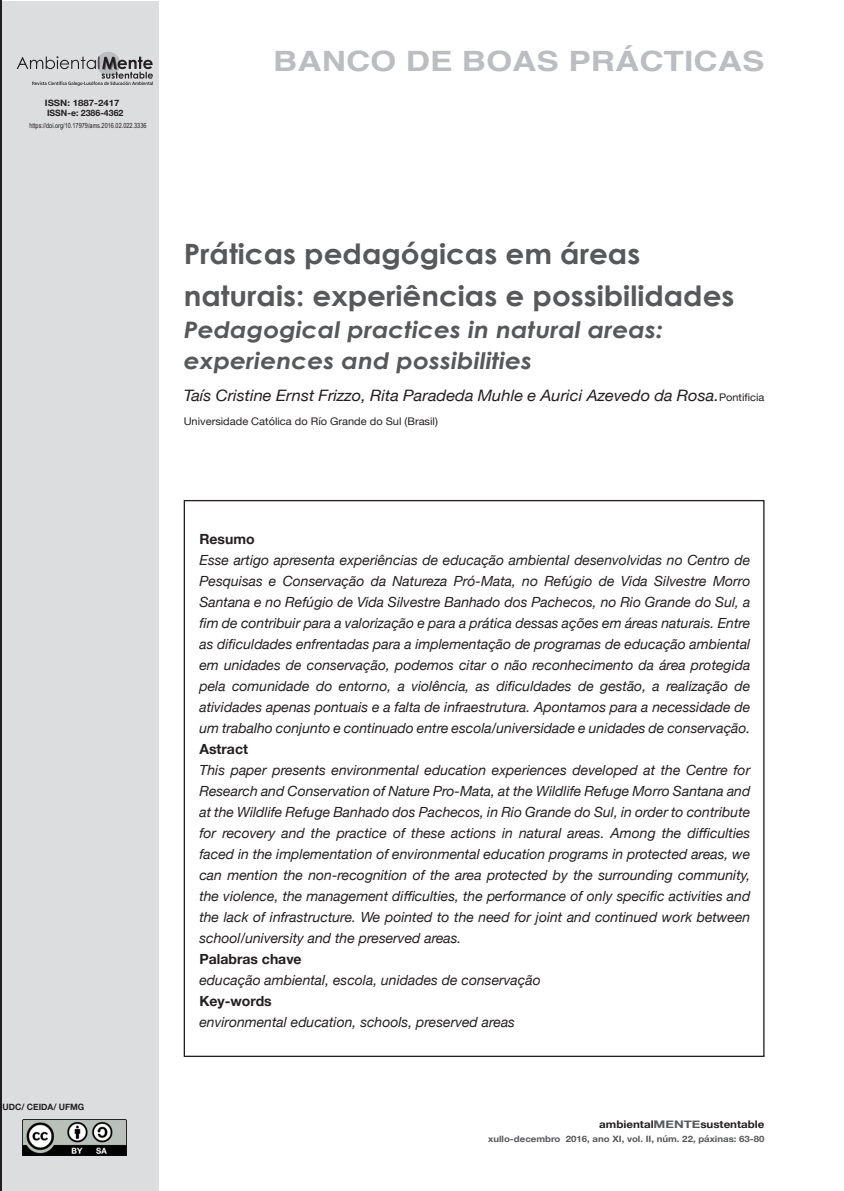
<style>
.page{position:relative;width:844px;height:1191px;background:#fff}
.page>*{position:absolute;margin:0;border:0;box-sizing:border-box;transform-origin:0 0}
.t1{font:700 28px/42px "Century Gothic";color:#57585a;scale:1.05 1}
.t2{font:700 28px "Helvetica";color:#bcbdc0;scale:1.2 1}
.t3{font:italic 700 22.75px/31.5px "Century Gothic";color:#57585a;scale:1.1 1}
.t4{font:700 17.5px "Century Gothic";color:#57585a;scale:1.1 1}
.t5{font:italic 15.75px "Helvetica Neue";color:#231f20;scale:1.05 1}
.t6{font:italic 14px/21px "Helvetica Neue";color:#231f20;text-align:justify}
.t7{font:700 14px "Helvetica Neue";color:#231f20}
.t8{font:10.5px "Helvetica Neue";color:#231f20;scale:1.05 1}
.t9{font:700 10.5px "Helvetica Neue";color:#231f20;scale:1.1 1}
.t10{font:700 8.75px "Helvetica Neue";color:#57585a;scale:1.1 1}
.t11{font:700 8.75px/10.5px "Helvetica Neue";color:#231f20;scale:1.1 1}
.t12{font:700 8.75px "Helvetica Neue";color:#231f20}
.t13{font:7px "Arial Narrow";color:#231f20}
.s1{font-style:normal;font-size:10.5px}
.s2{color:#57585a}
</style>
<div class="page">
<hr style="left:0;top:0;width:2px;height:1191px;background:#231f20">
<div style="left:2px;top:1px;width:157px;height:1190px;background:#dcdddf"></div>
<div style="left:96px;top:52px;width:24px;height:24px;background:#bcbdc0;border-radius:50%"></div>
<svg style="left:17px;top:56px;width:136px;height:30px"></svg>
<img style="left:23px;top:1119px;width:103px;height:36px">
<p class="t11" style="left:45px;top:97px;width:73px">ISSN: 1887-2417<br>ISSN-e: 2386-4362</p>
<p class="t13" style="left:29px;top:121px;width:119px">https://doi.org/10.17979/ams.2016.02.022.3336</p>
<h1 class="t2" style="left:273px;top:49px;width:411px">BANCO DE BOAS PRÁCTICAS</h1>
<p class="t12" style="left:3px;top:1102px;width:83px">UDC/ CEIDA/ UFMG</p>
<h1 class="t1" style="left:184px;top:232px;width:526px">Práticas pedagógicas em áreas naturais: experiências e possibilidades</h1>
<h2 class="t3" style="left:184px;top:313px;width:437px">Pedagogical practices in natural areas: experiences and possibilities</h2>
<p class="t5" style="left:184px;top:385px;width:554px">Taís Cristine Ernst Frizzo, Rita Paradeda Muhle e Aurici Azevedo da Rosa.<span class="s1">Pontificia</span></p>
<p class="t8" style="left:184px;top:415px;width:243px">Universidade Católica do Río Grande do Sul (Brasil)</p>
<p class="t7" style="left:199px;top:530px;width:57px">Resumo</p>
<p class="t6" style="left:199px;top:549px;width:552px">Esse artigo apresenta experiências de educação ambiental desenvolvidas no Centro de Pesquisas e Conservação da Natureza Pró-Mata, no Refúgio de Vida Silvestre Morro Santana e no Refúgio de Vida Silvestre Banhado dos Pachecos, no Rio Grande do Sul, a fim de contribuir para a valorização e para a prática dessas ações em áreas naturais. Entre as dificuldades enfrentadas para a implementação de programas de educação ambiental em unidades de conservação, podemos citar o não reconhecimento da área protegida pela comunidade do entorno, a violência, as dificuldades de gestão, a realização de atividades apenas pontuais e a falta de infraestrutura. Apontamos para a necessidade de um trabalho conjunto e continuado entre escola/universidade e unidades de conservação.</p>
<p class="t7" style="left:199px;top:740px;width:50px">Astract</p>
<p class="t6" style="left:199px;top:759px;width:552px">This paper presents environmental education experiences developed at the Centre for Research and Conservation of Nature Pro-Mata, at the Wildlife Refuge Morro Santana and at the Wildlife Refuge Banhado dos Pachecos, in Rio Grande do Sul, in order to contribute for recovery and the practice of these actions in natural areas. Among the difficulties faced in the implementation of environmental education programs in protected areas, we can mention the non-recognition of the area protected by the surrounding community, the violence, the management difficulties, the performance of only specific activities and the lack of infrastructure. We pointed to the need for joint and continued work between school/university and the preserved areas.</p>
<p class="t7" style="left:199px;top:950px;width:104px">Palabras chave</p>
<p class="t6" style="left:199px;top:969px;width:343px">educação ambiental, escola, unidades de conservação</p>
<p class="t7" style="left:199px;top:992px;width:74px">Key-words</p>
<p class="t6" style="left:199px;top:1011px;width:317px">environmental education, schools, preserved areas</p>
<p class="t9" style="left:599px;top:1117px;width:152px">ambiental<span class="s2">MENTE</span>sustentable</p>
<p class="t10" style="left:488px;top:1133px;width:252px">xullo-decembro 2016, ano XI, vol. II, núm. 22, páxinas: 63-80</p>
<p class="t4" style="left:743px;top:1130px;width:21px">63</p>
</div>
